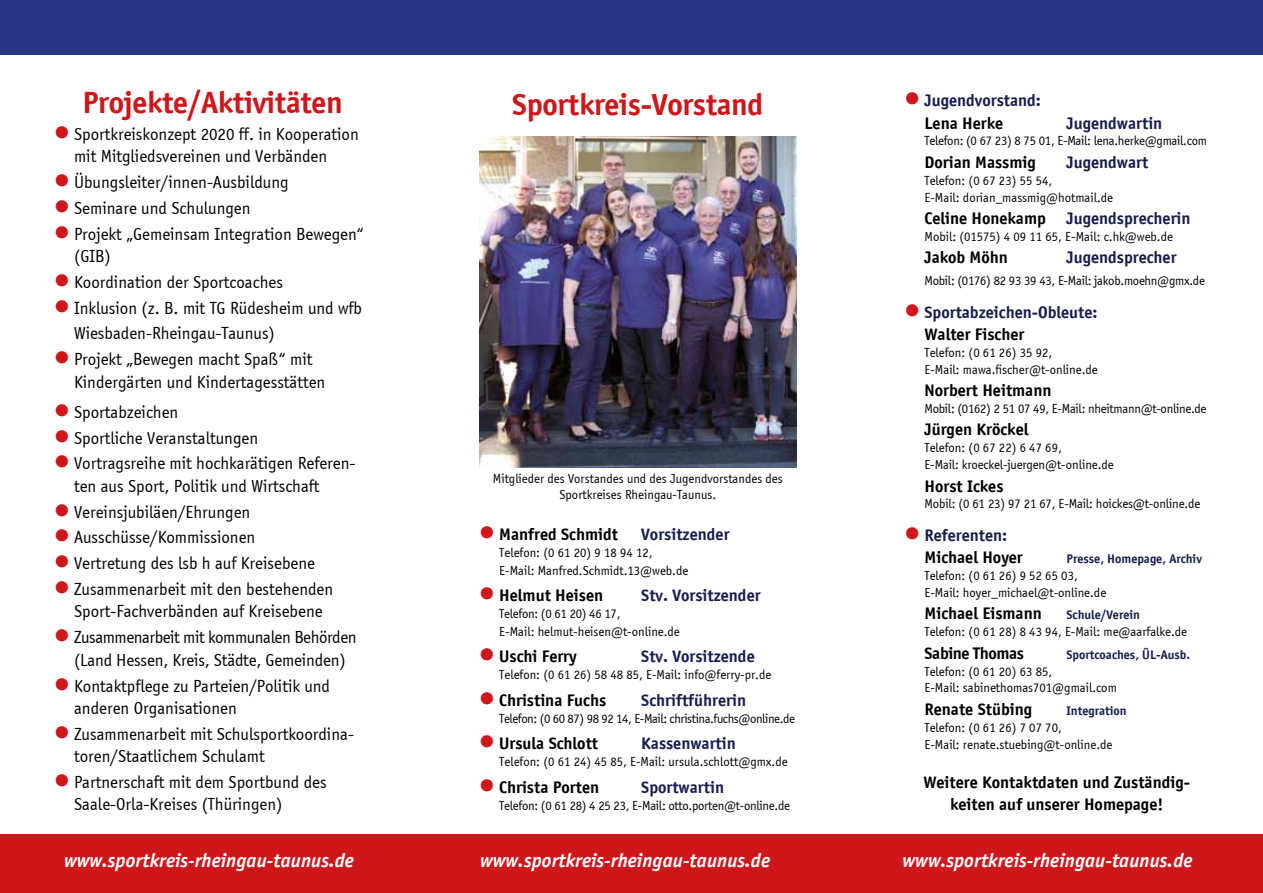
<style>
.page{position:relative;width:1263px;height:893px;background:#fff}
.page>*{position:absolute;margin:0;border:0;box-sizing:border-box;transform-origin:0 0}
.t1{font:700 33px "Sportiv";letter-spacing:-.01em;color:#cd171a}
.t2{font:italic 700 21px "Sportiv";color:#fff}
.t3{font:18px/22.2px "Sportiv";color:#000}
.t4{font:700 18px/22.4px "Sportiv";color:#000}
.t5{font:700 18px/22.4px "Sportiv";color:#191d4e}
.t6{font:18px/22.2px "Sportiv";letter-spacing:-.025em;color:#000;text-align:center}
.t7{font:700 18px "Sportiv";letter-spacing:-.02em;color:#000}
.t8{font:13.5px/17px "Sportiv";color:#000}
.t9{font:13.5px "Sportiv";letter-spacing:-.02em;color:#000}
.t10{font:700 13.5px "Sportiv";color:#191d4e}
.t11{font:13.5px "Sportiv";letter-spacing:-.03em;color:#000}
.s1{color:#cd171a}
.s2{color:#000}
.s3{color:#191d4e}
</style>
<div class="page">
<div style="left:0;top:835px;width:1263px;height:58px;background:#cd171a"></div>
<div style="left:0;top:0;width:1263px;height:55px;background:#283583"></div>
<img style="left:479px;top:137px;width:317px;height:331px">
<h1 class="t1" style="left:83px;top:83px;width:262px">Projekte/Aktivitäten</h1>
<p class="t3" style="left:74px;top:123px;width:286px;text-indent:-20px"><span class="s1">●</span> Sportkreiskonzept 2020 ff. in Kooperation mit Mitgliedsvereinen und Verbänden</p>
<p class="t3" style="left:54px;top:171px;width:236px"><span class="s1">●</span> Übungsleiter/innen-Ausbildung</p>
<p class="t3" style="left:54px;top:197px;width:198px"><span class="s1">●</span> Seminare und Schulungen</p>
<p class="t3" style="left:74px;top:223px;width:291px;text-indent:-20px"><span class="s1">●</span> Projekt „Gemeinsam Integration Bewegen“ (GIB)</p>
<p class="t3" style="left:54px;top:271px;width:230px"><span class="s1">●</span> Koordination der Sportcoaches</p>
<p class="t3" style="left:74px;top:295px;width:289px;line-height:25.8px;text-indent:-20px"><span class="s1">●</span> Inklusion (z. B. mit TG Rüdesheim und wfb<br>Wiesbaden-Rheingau-Taunus)</p>
<p class="t3" style="left:74px;top:348px;width:253px;text-indent:-20px"><span class="s1">●</span> Projekt „Bewegen macht Spaß“ mit<br>Kindergärten und Kindertagesstätten</p>
<p class="t3" style="left:54px;top:401px;width:126px"><span class="s1">●</span> Sportabzeichen</p>
<p class="t3" style="left:54px;top:427px;width:206px"><span class="s1">●</span> Sportliche Veranstaltungen</p>
<p class="t3" style="left:74px;top:453px;width:283px;text-indent:-20px"><span class="s1">●</span> Vortragsreihe mit hochkarätigen Referen&shy;ten aus Sport, Politik und Wirtschaft</p>
<p class="t3" style="left:54px;top:501px;width:198px"><span class="s1">●</span> Vereinsjubiläen/Ehrungen</p>
<p class="t3" style="left:54px;top:527px;width:203px"><span class="s1">●</span> Ausschüsse/Kommissionen</p>
<p class="t3" style="left:54px;top:552px;width:262px"><span class="s1">●</span> Vertretung des lsb h auf Kreisebene</p>
<p class="t3" style="left:54px;top:578px;width:281px;text-align:center"><span class="s1">●</span> Zusammenarbeit mit den bestehenden<br>Sport-Fachverbänden auf Kreisebene</p>
<p class="t6" style="left:54px;top:626px;width:304px"><span class="s1">●</span> Zusammenarbeit mit kommunalen Behörden (Land Hessen, Kreis, Städte, Gemeinden)</p>
<p class="t3" style="left:74px;top:675px;width:258px;text-indent:-20px"><span class="s1">●</span> Kontaktpflege zu Parteien/Politik und anderen Organisationen</p>
<p class="t3" style="left:74px;top:723px;width:281px;text-indent:-20px"><span class="s1">●</span> Zusammenarbeit mit Schulsportkoordina&shy;toren/Staatlichem Schulamt</p>
<p class="t3" style="left:74px;top:771px;width:254px;text-indent:-20px"><span class="s1">●</span> Partnerschaft mit dem Sportbund des<br>Saale-Orla-Kreises (Thüringen)</p>
<h1 class="t1" style="left:512px;top:85px;width:253px">Sportkreis-Vorstand</h1>
<p class="t8" style="left:493px;top:470px;width:291px;line-height:16px;text-align:center">Mitglieder des Vorstandes und des Jugendvorstandes des<br>Sportkreises Rheingau-Taunus.</p>
<p class="t4" style="left:479px;top:523px;width:140px"><span class="s1">●</span> Manfred Schmidt</p>
<p class="t5" style="left:641px;top:523px;width:90px">Vorsitzender</p>
<p class="t8" style="left:499px;top:544px;width:190px">Telefon: (0 61 20) 9 18 94 12,<br>E-Mail: Manfred.Schmidt.13@web.de</p>
<p class="t4" style="left:479px;top:584px;width:125px"><span class="s1">●</span> Helmut Heisen</p>
<p class="t5" style="left:641px;top:584px;width:121px">Stv. Vorsitzender</p>
<p class="t8" style="left:499px;top:605px;width:182px">Telefon: (0 61 20) 46 17,<br>E-Mail: helmut-heisen@t-online.de</p>
<p class="t4" style="left:479px;top:645px;width:99px"><span class="s1">●</span> Uschi Ferry</p>
<p class="t5" style="left:641px;top:645px;width:115px">Stv. Vorsitzende</p>
<p class="t8" style="left:499px;top:666px;width:273px">Telefon: (0 61 26) 58 48 85, E-Mail: info@ferry-pr.de</p>
<p class="t4" style="left:479px;top:688px;width:128px"><span class="s1">●</span> Christina Fuchs</p>
<p class="t5" style="left:641px;top:688px;width:106px">Schriftführerin</p>
<p class="t11" style="left:499px;top:711px;width:297px">Telefon: (0 60 87) 98 92 14, E-Mail: christina.fuchs@online.de</p>
<p class="t4" style="left:479px;top:732px;width:120px"><span class="s1">●</span> Ursula Schlott</p>
<p class="t5" style="left:641px;top:732px;width:96px">Kassenwartin</p>
<p class="t8" style="left:499px;top:754px;width:290px">Telefon: (0 61 24) 45 85, E-Mail: ursula.schlott@gmx.de</p>
<p class="t4" style="left:479px;top:776px;width:121px"><span class="s1">●</span> Christa Porten</p>
<p class="t5" style="left:641px;top:776px;width:84px">Sportwartin</p>
<p class="t9" style="left:499px;top:798px;width:292px">Telefon: (0 61 28) 4 25 23, E-Mail: otto.porten@t-online.de</p>
<p class="t5" style="left:924px;top:89px;width:118px;text-indent:-20px"><span class="s1">●</span> Jugendvorstand:<br><span class="s2">Lena Herke</span></p>
<p class="t5" style="left:1066px;top:111px;width:97px">Jugendwartin</p>
<p class="t9" style="left:924px;top:133px;width:284px">Telefon: (0 67 23) 8 75 01, E-Mail: lena.herke@gmail.com</p>
<p class="t4" style="left:924px;top:151px;width:113px">Dorian Massmig</p>
<p class="t5" style="left:1066px;top:151px;width:83px">Jugendwart</p>
<p class="t8" style="left:924px;top:172px;width:190px">Telefon: (0 67 23) 55 54,<br>E-Mail: dorian_massmig@hotmail.de</p>
<p class="t5" style="left:924px;top:207px;width:268px"><span class="s2">Celine Honekamp</span> Jugendsprecherin</p>
<p class="t8" style="left:924px;top:228px;width:250px">Mobil: (01575) 4 09 11 65, E-Mail: c.hk@web.de</p>
<p class="t4" style="left:924px;top:246px;width:85px">Jakob Möhn</p>
<p class="t5" style="left:1066px;top:246px;width:112px">Jugendsprecher</p>
<p class="t9" style="left:924px;top:273px;width:282px">Mobil: (0176) 82 93 39 43, E-Mail: jakob.moehn@gmx.de</p>
<p class="t5" style="left:924px;top:301px;width:174px;text-indent:-20px"><span class="s1">●</span> Sportabzeichen-Obleute:<br><span class="s2">Walter Fischer</span></p>
<p class="t8" style="left:924px;top:344px;width:175px">Telefon: (0 61 26) 35 92,<br>E-Mail: mawa.fischer@t-online.de</p>
<p class="t4" style="left:924px;top:379px;width:128px">Norbert Heitmann</p>
<p class="t9" style="left:924px;top:401px;width:283px">Mobil: (0162) 2 51 07 49, E-Mail: nheitmann@t-online.de</p>
<p class="t4" style="left:924px;top:418px;width:105px">Jürgen Kröckel</p>
<p class="t8" style="left:924px;top:440px;width:191px">Telefon: (0 67 22) 6 47 69,<br>E-Mail: kroeckel-juergen@t-online.de</p>
<p class="t4" style="left:924px;top:475px;width:80px">Horst Ickes</p>
<p class="t8" style="left:924px;top:496px;width:277px">Mobil: (0 61 23) 97 21 67, E-Mail: hoickes@t-online.de</p>
<p class="t4" style="left:924px;top:524px;width:100px;text-indent:-20px"><span class="s1">●</span> <span class="s3">Referenten:<br></span>Michael Hoyer</p>
<p class="t10" style="left:1066px;top:551px;width:137px">Presse, Homepage, Archiv</p>
<p class="t8" style="left:924px;top:567px;width:183px">Telefon: (0 61 26) 9 52 65 03,<br>E-Mail: hoyer_michael@t-online.de</p>
<p class="t4" style="left:924px;top:602px;width:119px">Michael Eismann</p>
<p class="t10" style="left:1066px;top:607px;width:75px">Schule/Verein</p>
<p class="t8" style="left:924px;top:624px;width:264px">Telefon: (0 61 28) 8 43 94, E-Mail: me@aarfalke.de</p>
<p class="t7" style="left:924px;top:642px;width:101px">Sabine Thomas</p>
<p class="t10" style="left:1066px;top:647px;width:125px">Sportcoaches, ÜL-Ausb.</p>
<p class="t8" style="left:924px;top:663px;width:194px">Telefon: (0 61 20) 63 85,<br>E-Mail: sabinethomas701@gmail.com</p>
<p class="t4" style="left:924px;top:698px;width:109px">Renate Stübing</p>
<p class="t10" style="left:1066px;top:703px;width:62px">Integration</p>
<p class="t8" style="left:924px;top:719px;width:189px">Telefon: (0 61 26) 7 07 70,<br>E-Mail: renate.stuebing@t-online.de</p>
<p class="t4" style="left:923px;top:771px;width:268px;text-align:center">Weitere Kontaktdaten und Zuständig&shy;keiten auf unserer Homepage!</p>
<p class="t2" style="left:64px;top:849px;width:291px">www.sportkreis-rheingau-taunus.de</p>
<p class="t2" style="left:480px;top:849px;width:291px">www.sportkreis-rheingau-taunus.de</p>
<p class="t2" style="left:902px;top:849px;width:291px">www.sportkreis-rheingau-taunus.de</p>
</div>
